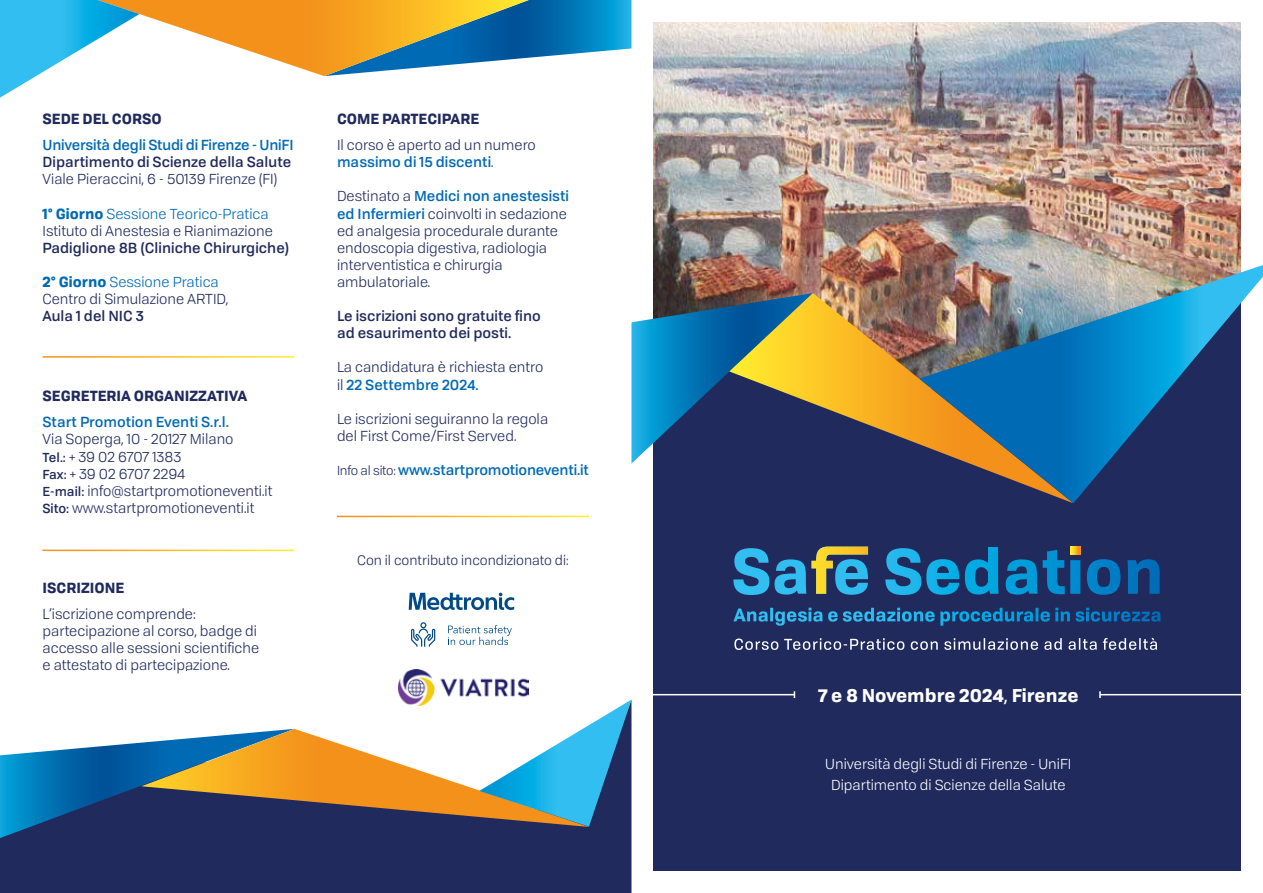
<style>
.page{position:relative;width:1263px;height:893px;background:#fff}
.page>*{position:absolute;margin:0;border:0;box-sizing:border-box;transform-origin:0 0}
.t1{font:700 18px "Tofino";color:#fff}
.t2{font:14.25px/17.1px "Tofino";color:#202a5d}
.t3{font:500 14.25px/17.1px "Tofino";color:#202a5d}
.t4{font:500 14.25px "Tofino";letter-spacing:-.015em;color:#006ab5}
.t5{font:14.25px/21px "Tofino";color:#fff;text-align:center}
.t6{font:700 14.25px "Tofino";color:#202a5d}
.t7{font:13.5px "Tofino";color:#202a5d}
.s1{font-weight:700;color:#006ab5}
.s2{color:#006ab5}
.s3{font-weight:500;font-size:12.75px}
.s4{font-weight:500;color:#006ab5}
.s5{font-weight:400;font-size:12.75px;color:#202a5d}
.s6{font-weight:400}
</style>
<div class="page">
<img style="left:653px;top:22px;width:588px;height:252px">
<div style="left:653px;top:274px;width:588px;height:597px;background:#202a5d"></div>
<hr style="left:653px;top:694px;width:141px;height:1px;background:#fff">
<hr style="left:1100px;top:694px;width:142px;height:1px;background:#fff">
<svg style="left:1099px;top:691px;width:2px;height:7px"></svg>
<svg style="left:631px;top:293px;width:98px;height:170px"></svg>
<svg style="left:729px;top:293px;width:190px;height:210px"></svg>
<img style="left:919px;top:265px;width:344px;height:238px">
<svg style="left:733px;top:608px;width:397px;height:14px"></svg>
<svg style="left:733px;top:547px;width:427px;height:48px"></svg>
<svg style="left:734px;top:638px;width:423px;height:12px"></svg>
<svg style="left:0;top:0;width:631px;height:98px"></svg>
<div style="left:0;top:838px;width:631px;height:55px;background:#202a5d"></div>
<svg style="left:0;top:700px;width:631px;height:138px"></svg>
<svg style="left:409px;top:593px;width:105px;height:17px"></svg>
<svg style="left:411px;top:622px;width:24px;height:25px"></svg>
<svg style="left:448px;top:625px;width:64px;height:20px"></svg>
<img style="left:399px;top:670px;width:129px;height:36px">
<p class="t6" style="left:43px;top:107px;width:121px">SEDE DEL CORSO</p>
<p class="t4" style="left:43px;top:134px;width:252px">Università degli Studi di Firenze - UniFI</p>
<p class="t3" style="left:43px;top:153px;width:250px">Dipartimento di Scienze della Salute</p>
<p class="t2" style="left:43px;top:170px;width:236px">Viale Pieraccini, 6 - 50139 Firenze (FI)</p>
<p class="t2" style="left:43px;top:204px;width:232px"><span class="s1">1° Giorno</span> <span class="s2">Sessione Teorico-Pratica<br></span>Istituto di Anestesia e Rianimazione</p>
<p class="t3" style="left:43px;top:238px;width:248px">Padiglione 8B (Cliniche Chirurgiche)</p>
<p class="t2" style="left:43px;top:272px;width:187px"><span class="s1">2° Giorno</span> <span class="s2">Sessione Pratica<br></span>Centro di Simulazione ARTID,</p>
<p class="t3" style="left:43px;top:306px;width:103px">Aula 1 del NIC 3</p>
<p class="t6" style="left:43px;top:384px;width:206px">SEGRETERIA ORGANIZZATIVA</p>
<p class="t4" style="left:43px;top:411px;width:188px">Start Promotion Eventi S.r.l.</p>
<p class="t2" style="left:43px;top:430px;width:231px">Via Soperga, 10 - 20127 Milano<br><span class="s3">Tel.:</span> + 39 02 6707 1383<br><span class="s3">Fax:</span> + 39 02 6707 2294<br><span class="s3">E-mail:</span> info@startpromotioneventi.it<br><span class="s3">Sito:</span> www.startpromotioneventi.it</p>
<p class="t6" style="left:43px;top:576px;width:83px">ISCRIZIONE</p>
<p class="t2" style="left:43px;top:604px;width:218px">L’iscrizione comprende: partecipazione al corso, badge di accesso alle sessioni scientifiche e attestato di partecipazione.</p>
<p class="t6" style="left:337px;top:107px;width:144px">COME PARTECIPARE</p>
<p class="t2" style="left:337px;top:136px;width:200px">Il corso è aperto ad un numero <span class="s4">massimo di 15 discenti</span>.</p>
<p class="t2" style="left:337px;top:187px;width:234px">Destinato a <span class="s4">Medici non anestesisti ed Infermieri</span> coinvolti in sedazione ed analgesia procedurale durante endoscopia digestiva, radiologia interventistica e chirurgia ambulatoriale.</p>
<p class="t3" style="left:337px;top:306px;width:205px">Le iscrizioni sono gratuite fino ad esaurimento dei posti.</p>
<p class="t2" style="left:337px;top:358px;width:208px">La candidatura è richiesta entro il <span class="s4">22 Settembre 2024.</span></p>
<p class="t2" style="left:337px;top:409px;width:213px">Le iscrizioni seguiranno la regola del First Come/First Served.</p>
<p class="t4" style="left:337px;top:459px;width:253px"><span class="s5">Info al sito:</span> www.startpromotioneventi.it</p>
<p class="t7" style="left:357px;top:551px;width:213px">Con il contributo incondizionato di:</p>
<p class="t1" style="left:818px;top:680px;width:262px">7 e 8 Novembre 2024<span class="s6">,</span> Firenze</p>
<p class="t5" style="left:825px;top:753px;width:247px">Università degli Studi di Firenze - UniFI<br>Dipartimento di Scienze della Salute</p>
</div>
